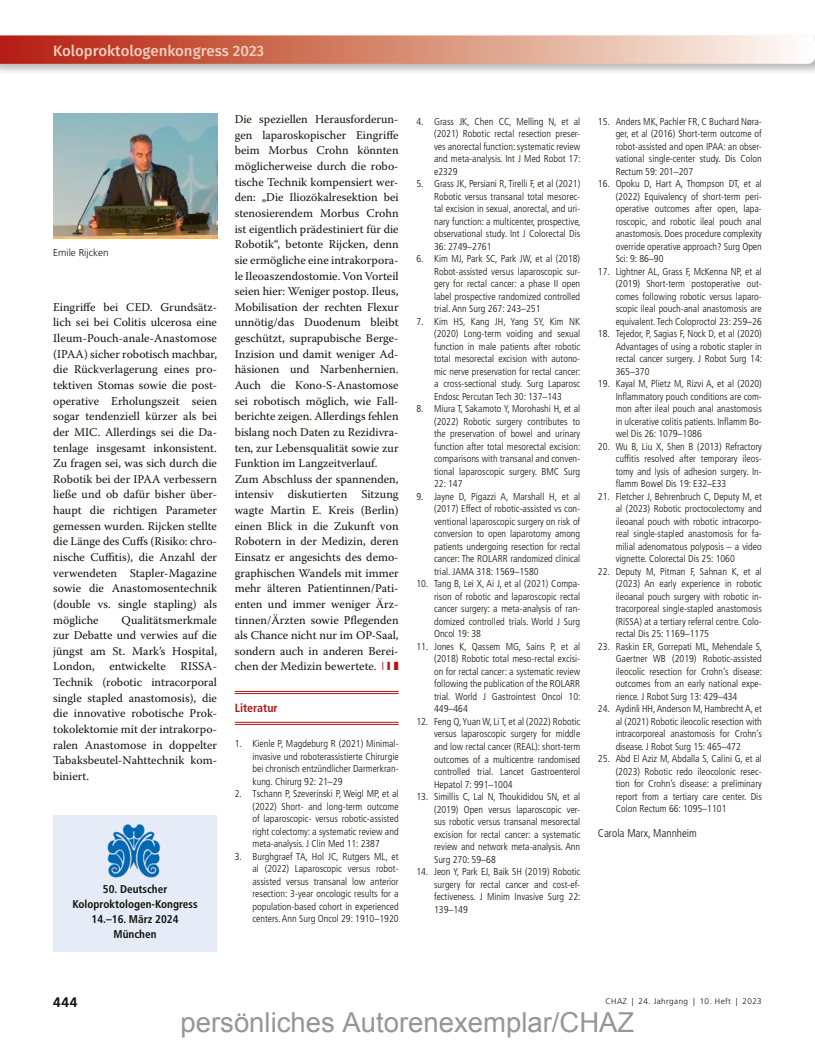
<style>
.page{position:relative;width:815px;height:1053px;background:#fff}
.page>*{position:absolute;margin:0;border:0;box-sizing:border-box;transform-origin:0 0}
.t1{font:27.5px "Arial";color:#969696}
.t2{font:500 15px "Fira Sans";color:#efcfc0}
.t3{font:700 13.75px "Frutiger LT Std";color:#12120d}
.t4{font:11.88px/15.6px "Warnock Pro";color:#12120d;text-align:justify}
.t5{font:700 condensed 11.88px "Frutiger LT Std";color:#b51515}
.t6{font:700 condensed 11.25px/15px "Frutiger LT Std";color:#12120d;text-align:center}
.t7{font:300 condensed 11.25px "Frutiger LT Std";color:#12120d}
.t8{font:300 condensed 10px/12.5px "Frutiger LT Std";color:#12120d;text-align:justify}
.t9{font:300 10px "Frutiger LT Std";color:#12120d}
.t10{font:300 8.12px "Frutiger LT Std";letter-spacing:.05em;color:#12120d}
.s1{color:#b51515}
</style>
<div class="page">
<div style="left:0;top:33px;width:815px;height:43px;background:#12120d;opacity:.3"></div>
<svg style="left:0;top:35px;width:815px;height:29px;background:#d88e7b"></svg>
<hr style="left:235px;top:691px;width:164px;height:1px;background:#b51515">
<hr style="left:235px;top:693px;width:164px;height:1px;background:#b51515">
<hr style="left:235px;top:722px;width:164px;height:1px;background:#b51515">
<hr style="left:235px;top:724px;width:164px;height:1px;background:#b51515">
<img style="left:53px;top:113px;width:164px;height:126px">
<div style="left:53px;top:815px;width:164px;height:136px;background:#e6ecf7"></div>
<img style="left:107px;top:824px;width:54px;height:54px">
<h2 class="t2" style="left:53px;top:40px;width:213px">Koloproktologenkongress 2023</h2>
<p class="t9" style="left:53px;top:246px;width:57px">Emile Rijcken</p>
<p class="t4" style="left:53px;top:299px;width:165px">Eingriffe bei CED. Grundsätz&shy;lich sei bei Colitis ulcerosa eine Ileum-Pouch-anale-Anastomose (IPAA) sicher robotisch machbar, die Rückverlagerung eines pro&shy;tektiven Stomas sowie die post&shy;operative Erholungszeit seien sogar tendenziell kürzer als bei der MIC. Allerdings sei die Da&shy;tenlage insgesamt inkonsistent.<br>Zu fragen sei, was sich durch die Robotik bei der IPAA verbessern ließe und ob dafür bisher über&shy;haupt die richtigen Parameter gemessen wurden. Rijcken stellte die Länge des Cuffs (Risiko: chro&shy;nische Cuffitis), die Anzahl der verwendeten Stapler-Magazine sowie die Anastomosentechnik (double vs. single stapling) als mögliche</p>
<p class="t4" style="left:53px;top:611px;width:165px;text-indent:69px">Qualitätsmerkmale zur Debatte und verwies auf die jüngst am St. Mark’s Hospital, London, entwickelte RISSA-Technik (robotic intracorporal single stapled anastomosis), die die innovative robotische Prok&shy;tokolektomie mit der intrakorpo&shy;ralen Anastomose in doppelter Tabaksbeutel-Nahttechnik kom&shy;biniert.</p>
<p class="t6" style="left:72px;top:881px;width:127px">50. Deutscher<br>Koloproktologen-Kongress<br>14.–16. März 2024<br>München</p>
<p class="t4" style="left:235px;top:111px;width:165px;text-align:left">Die speziellen Herausforderun&shy;gen laparoskopischer Eingriffe beim Morbus Crohn könnten möglicherweise durch die robo&shy;tische Technik kompensiert wer&shy;den: „Die Iliozökalresektion bei stenosierendem Morbus Crohn ist eigentlich prädestiniert für die<br>Robotik“, betonte Rijcken, denn sie ermögliche eine intrakorpora&shy;le Ileoaszendostomie. Von Vorteil seien hier: Weniger postop. Ileus,<br>Mobilisation der rechten Flexur unnötig/das Duodenum bleibt geschützt, suprapubische Berge-<br>Inzision und damit weniger Ad&shy;häsionen und Narbenhernien.<br>Auch die Kono-S-Anastomose sei robotisch möglich, wie Fall&shy;berichte zeigen. Allerdings fehlen bislang noch Daten zu Rezidivra&shy;ten, zur Lebensqualität sowie zur<br>Funktion im Langzeitverlauf.<br>Zum Abschluss der spannenden, intensiv diskutierten Sitzung wagte Martin E. Kreis (Berlin) einen Blick in die Zukunft von<br>Robotern in der Medizin, deren<br>Einsatz er angesichts des demo&shy;graphischen Wandels mit immer mehr älteren Patientinnen/Pati&shy;enten und immer weniger Ärz&shy;tinnen/Ärzten sowie Pflegenden als Chance nicht nur im OP-Saal, sondern auch in anderen Berei&shy;chen der Medizin bewertete. <span class="s1">❘</span> <span class="s1">❙</span> <span class="s1">❚</span></p>
<p class="t5" style="left:235px;top:700px;width:44px">Literatur</p>
<p class="t8" style="left:252px;top:737px;width:148px;text-indent:-18px">1. Kienle P, Magdeburg R (2021) Minimal&shy;invasive und roboterassistierte Chirurgie bei chronisch entzündlicher Darmerkran&shy;kung. Chirurg 92: 21–29</p>
<p class="t8" style="left:252px;top:787px;width:148px;text-indent:-18px">2. Tschann P, Szeverinski P, Weigl MP, et al (2022) Short- and long-term outcome of laparoscopic- versus robotic-assisted right colectomy: a systematic review and meta-analysis. J Clin Med 11: 2387</p>
<p class="t8" style="left:252px;top:850px;width:148px;text-indent:-18px">3. Burghgraef TA, Hol JC, Rutgers ML, et al (2022) Laparoscopic versus robot&shy;assisted versus transanal low anterior resection: 3-year oncologic results for a population-based cohort in experienced centers. Ann Surg Oncol 29: 1910–1920</p>
<p class="t8" style="left:434px;top:115px;width:148px;text-indent:-18px">4. Grass JK, Chen CC, Melling N, et al (2021) Robotic rectal resection preser&shy;ves anorectal function: systematic review and meta-analysis. Int J Med Robot 17: e2329</p>
<p class="t8" style="left:434px;top:177px;width:148px;text-indent:-18px">5. Grass JK, Persiani R, Tirelli F, et al (2021)<br>Robotic versus transanal total mesorec&shy;tal excision in sexual, anorectal, and uri&shy;nary function: a multicenter, prospective, observational study. Int J Colorectal Dis 36: 2749–2761</p>
<p class="t8" style="left:434px;top:252px;width:148px;text-indent:-18px">6. Kim MJ, Park SC, Park JW, et al (2018)<br>Robot-assisted versus laparoscopic sur&shy;gery for rectal cancer: a phase II open label prospective randomized controlled trial. Ann Surg 267: 243–251</p>
<p class="t8" style="left:434px;top:315px;width:148px;text-indent:-18px">7. Kim HS, Kang JH, Yang SY, Kim NK (2020) Long-term voiding and sexual function in male patients after robotic total mesorectal excision with autono&shy;mic nerve preservation for rectal cancer: a cross-sectional study. Surg Laparosc Endosc Percutan Tech 30: 137–143</p>
<p class="t8" style="left:434px;top:402px;width:148px;text-indent:-18px">8. Miura T, Sakamoto Y, Morohashi H, et al (2022) Robotic surgery contributes to the preservation of bowel and urinary function after total mesorectal excision: comparisons with transanal and conven&shy;tional laparoscopic surgery. BMC Surg 22: 147</p>
<p class="t8" style="left:434px;top:490px;width:148px;text-indent:-18px">9. Jayne D, Pigazzi A, Marshall H, et al (2017) Effect of robotic-assisted vs con&shy;ventional laparoscopic surgery on risk of conversion to open laparotomy among patients undergoing resection for rectal cancer: The ROLARR randomized clinical trial. JAMA 318: 1569–1580</p>
<p class="t8" style="left:434px;top:577px;width:148px;text-indent:-18px">10. Tang B, Lei X, Ai J, et al (2021) Compa&shy;rison of robotic and laparoscopic rectal cancer surgery: a meta-analysis of ran&shy;domized controlled trials. World J Surg Oncol 19: 38</p>
<p class="t8" style="left:434px;top:640px;width:148px;text-indent:-18px">11. Jones K, Qassem MG, Sains P, et al (2018) Robotic total meso-rectal excisi&shy;on for rectal cancer: a systematic review following the publication of the ROLARR trial. World J Gastrointest Oncol 10:<br>449–464</p>
<p class="t8" style="left:434px;top:715px;width:148px;text-indent:-18px">12. Feng Q, Yuan W, Li T, et al (2022) Robotic versus laparoscopic surgery for middle and low rectal cancer (REAL): short-term outcomes of a multicentre randomised controlled trial. Lancet Gastroenterol Hepatol 7: 991–1004</p>
<p class="t8" style="left:434px;top:790px;width:148px;text-indent:-18px">13. Simillis C, Lal N, Thoukididou SN, et al (2019) Open versus laparoscopic ver&shy;sus robotic versus transanal mesorectal excision for rectal cancer: a systematic review and network meta-analysis. Ann Surg 270: 59–68</p>
<p class="t8" style="left:434px;top:865px;width:148px;text-indent:-18px">14. Jeon Y, Park EJ, Baik SH (2019) Robotic surgery for rectal cancer and cost-ef&shy;fectiveness. J Minim Invasive Surg 22:<br>139–149</p>
<p class="t8" style="left:616px;top:115px;width:148px;text-indent:-18px">15. Anders MK, Pachler FR, C Buchard Nøra&shy;ger, et al (2016) Short-term outcome of robot-assisted and open IPAA: an obser&shy;vational single-center study. Dis Colon Rectum 59: 201–207</p>
<p class="t8" style="left:616px;top:177px;width:148px;text-indent:-18px">16. Opoku D, Hart A, Thompson DT, et al (2022) Equivalency of short-term peri&shy;operative outcomes after open, lapa&shy;roscopic, and robotic ileal pouch anal anastomosis. Does procedure complexity override operative approach? Surg Open Sci: 9: 86–90</p>
<p class="t8" style="left:616px;top:265px;width:148px;text-indent:-18px">17. Lightner AL, Grass F, McKenna NP, et al (2019) Short-term postoperative out&shy;comes following robotic versus laparo&shy;scopic ileal pouch-anal anastomosis are equivalent. Tech Coloproctol 23: 259–26</p>
<p class="t8" style="left:616px;top:327px;width:148px;text-indent:-18px">18. Tejedor, P, Sagias F, Nock D, et al (2020)<br>Advantages of using a robotic stapler in rectal cancer surgery. J Robot Surg 14:<br>365–370</p>
<p class="t8" style="left:616px;top:377px;width:148px;text-indent:-18px">19. Kayal M, Plietz M, Rizvi A, et al (2020)<br>Inflammatory pouch conditions are com&shy;mon after ileal pouch anal anastomosis in ulcerative colitis patients. Inflamm Bo&shy;wel Dis 26: 1079–1086</p>
<p class="t8" style="left:616px;top:440px;width:148px;text-indent:-18px">20. Wu B, Liu X, Shen B (2013) Refractory cuffitis resolved after temporary ileos&shy;tomy and lysis of adhesion surgery. In&shy;flamm Bowel Dis 19: E32–E33</p>
<p class="t8" style="left:616px;top:490px;width:148px;text-indent:-18px">21. Fletcher J, Behrenbruch C, Deputy M, et al (2023) Robotic proctocolectomy and ileoanal pouch with robotic intracorpo&shy;real single-stapled anastomosis for fa&shy;milial adenomatous polyposis – a video vignette. Colorectal Dis 25: 1060</p>
<p class="t8" style="left:616px;top:565px;width:148px;text-indent:-18px">22. Deputy M, Pitman F, Sahnan K, et al (2023) An early experience in robotic ileoanal pouch surgery with robotic in&shy;tracorporeal single-stapled anastomosis (RiSSA) at a tertiary referral centre. Colo&shy;rectal Dis 25: 1169–1175</p>
<p class="t8" style="left:616px;top:640px;width:148px;text-indent:-18px">23. Raskin ER, Gorrepati ML, Mehendale S, Gaertner WB (2019) Robotic-assisted ileocolic resection for Crohn’s disease: outcomes from an early national expe&shy;rience. J Robot Surg 13: 429–434</p>
<p class="t8" style="left:616px;top:702px;width:148px;text-indent:-18px">24. Aydinli HH, Anderson M, Hambrecht A, et al (2021) Robotic ileocolic resection with intracorporeal anastomosis for Crohn’s disease. J Robot Surg 15: 465–472</p>
<p class="t8" style="left:616px;top:752px;width:148px;text-indent:-18px">25. Abd El Aziz M, Abdalla S, Calini G, et al (2023) Robotic redo ileocolonic resec&shy;tion for Crohn’s disease: a preliminary report from a tertiary care center. Dis Colon Rectum 66: 1095–1101</p>
<p class="t7" style="left:598px;top:827px;width:100px">Carola Marx, Mannheim</p>
<h3 class="t3" style="left:53px;top:994px;width:26px">444</h3>
<p class="t10" style="left:605px;top:996px;width:158px">CHAZ | 24. Jahrgang | 10. Heft | 2023</p>
<h1 class="t1" style="left:181px;top:1004px;width:455px">persönliches Autorenexemplar/CHAZ</h1>
</div>
